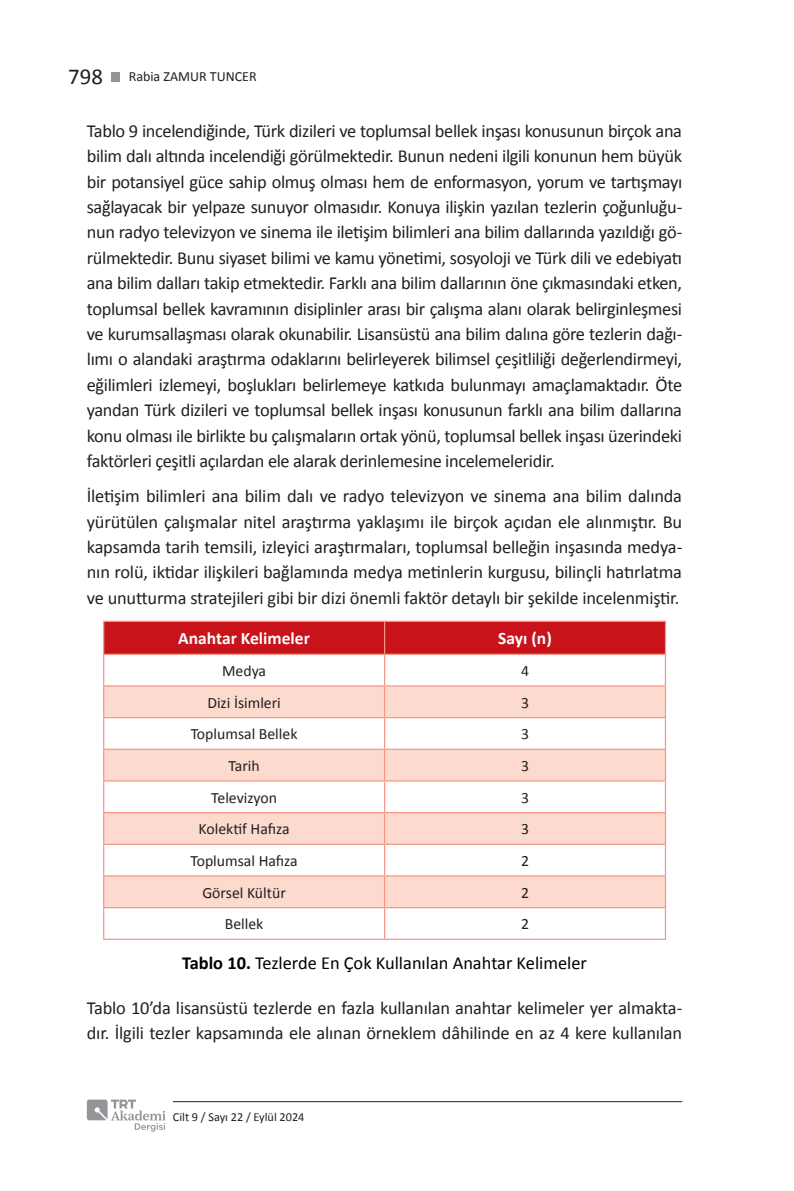
<style>
.page{position:relative;width:794px;height:1191px;background:#fff}
.page>*{position:absolute;margin:0;border:0;box-sizing:border-box;transform-origin:0 0}
.t1{font:22.75px "Calibri";color:#231f20}
.makale_metni{font:18.38px/25.4px "Calibri";letter-spacing:-.01em;color:#231f20;text-align:justify}
.makale_metni-2{font:18.38px "Calibri";color:#000}
.t2{font:700 17.5px "Calibri";color:#fff}
.t3{font:15.75px "Calibri";color:#231f20}
.t4{font:14px "Calibri";color:#231f20}
.t5{font:12.25px "Calibri";color:#231f20}
.s1{font-weight:700}
</style>
<div class="page">
<svg style="left:87px;top:1099px;width:79px;height:32px"></svg>
<hr style="left:173px;top:1101px;width:509px;height:1px;background:#231f20">
<div style="left:111px;top:72px;width:9px;height:10px;background:#939598"></div>
<div style="left:104px;top:622px;width:561px;height:31px;background:#c8131b"></div>
<svg style="left:104px;top:686px;width:561px;height:221px;fill:#fcdace"></svg>
<hr style="left:103px;top:620px;width:281px;height:2px;background:#f59687">
<hr style="left:103px;top:622px;width:1px;height:31px;background:#f59687">
<hr style="left:384px;top:620px;width:282px;height:2px;background:#f59687">
<hr style="left:384px;top:622px;width:1px;height:31px;background:#f59687">
<hr style="left:665px;top:622px;width:1px;height:31px;background:#f59687">
<hr style="left:103px;top:653px;width:281px;height:2px;background:#f59687">
<hr style="left:103px;top:655px;width:1px;height:30px;background:#f59687">
<hr style="left:384px;top:653px;width:282px;height:2px;background:#f59687">
<hr style="left:384px;top:655px;width:1px;height:30px;background:#f59687">
<hr style="left:665px;top:655px;width:1px;height:30px;background:#f59687">
<hr style="left:103px;top:685px;width:281px;height:1px;background:#f59687">
<hr style="left:103px;top:686px;width:1px;height:31px;background:#f59687">
<hr style="left:384px;top:685px;width:282px;height:1px;background:#f59687">
<hr style="left:384px;top:686px;width:1px;height:31px;background:#f59687">
<hr style="left:665px;top:686px;width:1px;height:31px;background:#f59687">
<hr style="left:103px;top:717px;width:281px;height:1px;background:#f59687">
<hr style="left:103px;top:718px;width:1px;height:30px;background:#f59687">
<hr style="left:384px;top:717px;width:282px;height:1px;background:#f59687">
<hr style="left:384px;top:718px;width:1px;height:30px;background:#f59687">
<hr style="left:665px;top:718px;width:1px;height:30px;background:#f59687">
<hr style="left:103px;top:748px;width:281px;height:2px;background:#f59687">
<hr style="left:103px;top:750px;width:1px;height:30px;background:#f59687">
<hr style="left:384px;top:748px;width:282px;height:2px;background:#f59687">
<hr style="left:384px;top:750px;width:1px;height:30px;background:#f59687">
<hr style="left:665px;top:750px;width:1px;height:30px;background:#f59687">
<hr style="left:103px;top:780px;width:281px;height:1px;background:#f59687">
<hr style="left:103px;top:781px;width:1px;height:31px;background:#f59687">
<hr style="left:384px;top:780px;width:282px;height:1px;background:#f59687">
<hr style="left:384px;top:781px;width:1px;height:31px;background:#f59687">
<hr style="left:665px;top:781px;width:1px;height:31px;background:#f59687">
<hr style="left:103px;top:812px;width:281px;height:1px;background:#f59687">
<hr style="left:103px;top:813px;width:1px;height:30px;background:#f59687">
<hr style="left:384px;top:812px;width:282px;height:1px;background:#f59687">
<hr style="left:384px;top:813px;width:1px;height:30px;background:#f59687">
<hr style="left:665px;top:813px;width:1px;height:30px;background:#f59687">
<hr style="left:103px;top:843px;width:281px;height:2px;background:#f59687">
<hr style="left:103px;top:845px;width:1px;height:30px;background:#f59687">
<hr style="left:384px;top:843px;width:282px;height:2px;background:#f59687">
<hr style="left:384px;top:845px;width:1px;height:30px;background:#f59687">
<hr style="left:665px;top:845px;width:1px;height:30px;background:#f59687">
<hr style="left:103px;top:875px;width:281px;height:1px;background:#f59687">
<hr style="left:103px;top:876px;width:1px;height:31px;background:#f59687">
<hr style="left:384px;top:875px;width:282px;height:1px;background:#f59687">
<hr style="left:384px;top:876px;width:1px;height:31px;background:#f59687">
<hr style="left:665px;top:876px;width:1px;height:31px;background:#f59687">
<hr style="left:103px;top:907px;width:281px;height:1px;background:#f59687">
<hr style="left:103px;top:908px;width:1px;height:30px;background:#f59687">
<hr style="left:384px;top:907px;width:282px;height:1px;background:#f59687">
<hr style="left:384px;top:908px;width:1px;height:30px;background:#f59687">
<hr style="left:665px;top:908px;width:1px;height:30px;background:#f59687">
<hr style="left:103px;top:938px;width:281px;height:2px;background:#f59687">
<hr style="left:384px;top:938px;width:282px;height:2px;background:#f59687">
<p class="t1" style="left:68px;top:62px;width:36px">798</p>
<p class="makale_metni" style="left:87px;top:118px;width:597px">Tablo 9 incelendiğinde, Türk dizileri ve toplumsal bellek inşası konusunun birçok ana bilim dalı altında incelendiği görülmektedir. Bunun nedeni ilgili konunun hem büyük bir potansiyel güce sahip olmuş olması hem de enformasyon, yorum ve tartışmayı sağlayacak bir yelpaze sunuyor olmasıdır. Konuya ilişkin yazılan tezlerin çoğunluğu&shy;nun radyo televizyon ve sinema ile iletişim bilimleri ana bilim dallarında yazıldığı gö&shy;rülmektedir. Bunu siyaset bilimi ve kamu yönetimi, sosyoloji ve Türk dili ve edebiyatı ana bilim dalları takip etmektedir. Farklı ana bilim dallarının öne çıkmasındaki etken, toplumsal bellek kavramının disiplinler arası bir çalışma alanı olarak belirginleşmesi ve kurumsallaşması olarak okunabilir. Lisansüstü ana bilim dalına göre tezlerin dağı&shy;lımı o alandaki araştırma odaklarını belirleyerek bilimsel çeşitliliği değerlendirmeyi, eğilimleri izlemeyi, boşlukları belirlemeye katkıda bulunmayı amaçlamaktadır. Öte yandan Türk dizileri ve toplumsal bellek inşası konusunun farklı ana bilim dallarına konu olması ile birlikte bu çalışmaların ortak yönü, toplumsal bellek inşası üzerindeki faktörleri çeşitli açılardan ele alarak derinlemesine incelemeleridir.</p>
<p class="makale_metni" style="left:87px;top:483px;width:597px">İletişim bilimleri ana bilim dalı ve radyo televizyon ve sinema ana bilim dalında yürütülen çalışmalar nitel araştırma yaklaşımı ile birçok açıdan ele alınmıştır. Bu kapsamda tarih temsili, izleyici araştırmaları, toplumsal belleğin inşasında medya&shy;nın rolü, iktidar ilişkileri bağlamında medya metinlerin kurgusu, bilinçli hatırlatma ve unutturma stratejileri gibi bir dizi önemli faktör detaylı bir şekilde incelenmiştir.</p>
<p class="t2" style="left:178px;top:627px;width:133px">Anahtar Kelimeler</p>
<p class="t2" style="left:498px;top:627px;width:55px">Sayı (n)</p>
<p class="t3" style="left:222px;top:661px;width:46px">Medya</p>
<p class="t3" style="left:521px;top:661px;width:9px">4</p>
<p class="t3" style="left:207px;top:692px;width:75px">Dizi İsimleri</p>
<p class="t3" style="left:521px;top:692px;width:9px">3</p>
<p class="t3" style="left:191px;top:724px;width:108px">Toplumsal Bellek</p>
<p class="t3" style="left:521px;top:724px;width:9px">3</p>
<p class="t3" style="left:228px;top:756px;width:33px">Tarih</p>
<p class="t3" style="left:521px;top:756px;width:9px">3</p>
<p class="t3" style="left:211px;top:787px;width:67px">Televizyon</p>
<p class="t3" style="left:521px;top:787px;width:9px">3</p>
<p class="t3" style="left:199px;top:819px;width:92px">Kolektif Hafıza</p>
<p class="t3" style="left:521px;top:819px;width:9px">3</p>
<p class="t3" style="left:190px;top:851px;width:109px">Toplumsal Hafıza</p>
<p class="t3" style="left:521px;top:851px;width:9px">2</p>
<p class="t3" style="left:202px;top:882px;width:85px">Görsel Kültür</p>
<p class="t3" style="left:521px;top:882px;width:9px">2</p>
<p class="t3" style="left:225px;top:914px;width:40px">Bellek</p>
<p class="t3" style="left:521px;top:914px;width:9px">2</p>
<p class="makale_metni-2" style="left:182px;top:951px;width:406px"><span class="s1">Tablo 10.</span> Tezlerde En Çok Kullanılan Anahtar Kelimeler</p>
<p class="makale_metni" style="left:87px;top:995px;width:597px">Tablo 10’da lisansüstü tezlerde en fazla kullanılan anahtar kelimeler yer almakta&shy;dır. İlgili tezler kapsamında ele alınan örneklem dâhilinde en az 4 kere kullanılan</p>
<p class="t4" style="left:129px;top:68px;width:129px">Rabia ZAMUR TUNCER</p>
<p class="t5" style="left:173px;top:1109px;width:133px">Cilt 9 / Sayı 22 / Eylül 2024</p>
</div>
